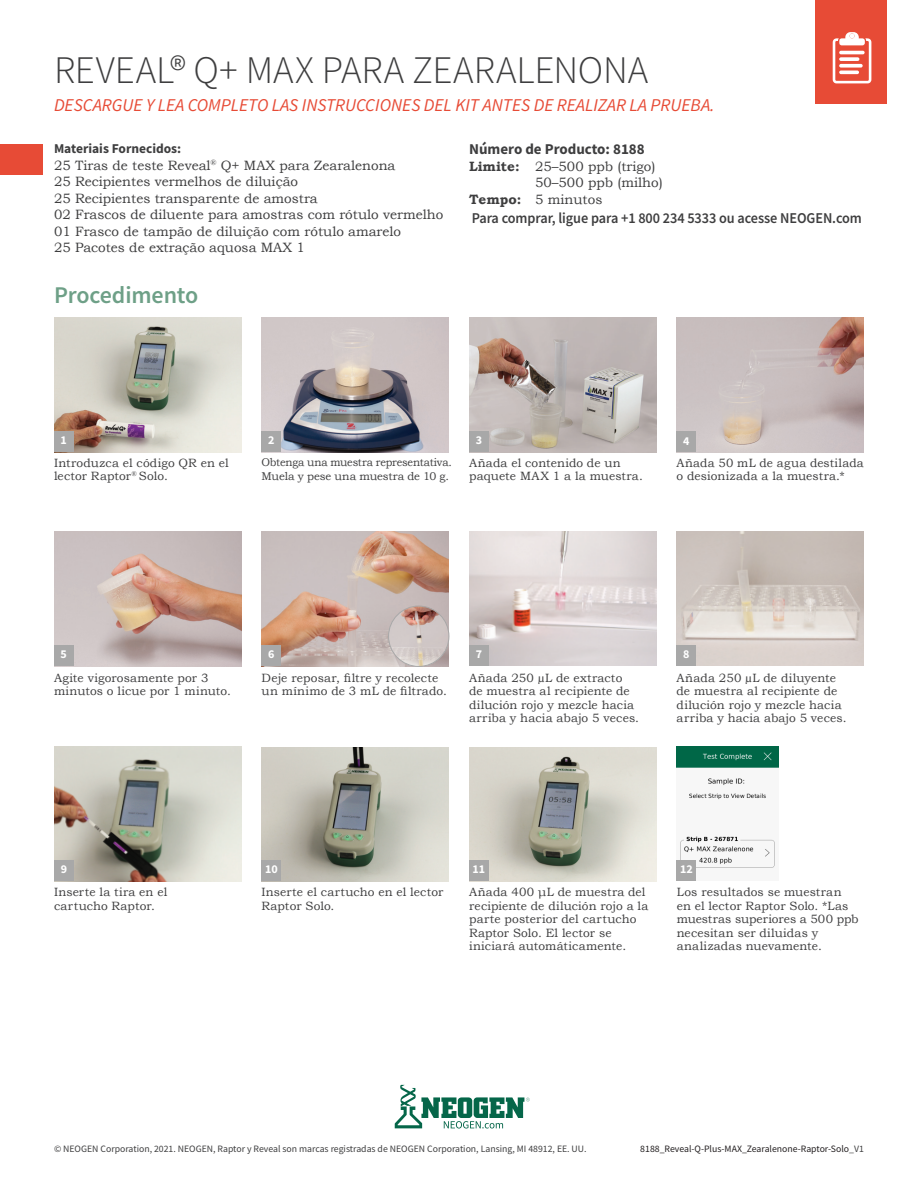
<style>
.page{position:relative;width:918px;height:1188px;background:#fff}
.page>*{position:absolute;margin:0;border:0;box-sizing:border-box;transform-origin:0 0}
.Headline{font:300 39px "Source Sans Pro";letter-spacing:-.005em;color:#3e3e3f}
.Subhead{font:600 24px "Source Sans Pro";letter-spacing:-.005em;color:#6ea087}
.Kit_Instructions{font:italic 18px "Source Sans Pro";color:#e74b36}
.t1{font:600 15px "Source Sans Pro";letter-spacing:-.005em;color:#3e3e3f;scale:.95 1}
.Materials_Provided_S{font:700 15px "Source Sans Pro";color:#3e3e3f}
.Materials_Provided_C{font:13.5px "Bookman Old Style";color:#3e3e3f}
.Materials_Provided_C-2{font:700 13.5px "Source Sans Pro";color:#3e3e3f}
.t2{font:12px/13.5px "Bookman Old Style";letter-spacing:.01em;color:#3e3e3f}
.Image_Text{font:700 12px "Source Sans Pro";color:#fff}
.t3{font:11.25px/13.5px "Bookman Old Style";letter-spacing:-.02em;color:#3e3e3f;scale:.96 1}
.t4{font:9.75px "Source Sans Pro";color:#3e3e3f}
.t5{font:9.75px "Source Sans Pro";color:#231f20}
.s1{font-weight:700}
.s2{color:#3e3e3f}
</style>
<div class="page">
<img style="left:677px;top:746px;width:102px;height:122px">
<img style="left:54px;top:747px;width:187px;height:134px">
<img style="left:262px;top:747px;width:187px;height:135px">
<img style="left:469px;top:747px;width:187px;height:134px">
<img style="left:677px;top:531px;width:187px;height:135px">
<img style="left:262px;top:532px;width:187px;height:135px">
<img style="left:388px;top:606px;width:61px;height:61px;border-radius:30px">
<div style="left:388px;top:606px;width:61px;height:61px;border:1px solid #a8a8a8;border-radius:50%"></div>
<img style="left:54px;top:532px;width:187px;height:135px">
<img style="left:54px;top:318px;width:187px;height:135px">
<img style="left:469px;top:318px;width:187px;height:134px">
<img style="left:677px;top:318px;width:187px;height:135px">
<img style="left:262px;top:318px;width:187px;height:135px">
<img style="left:469px;top:532px;width:188px;height:134px">
<div style="left:815px;top:0;width:72px;height:104px;background:#e74b36"></div>
<svg style="left:833px;top:32px;width:38px;height:51px"></svg>
<div style="left:0;top:145px;width:42px;height:30px;background:#e74b36"></div>
<svg style="left:395px;top:1085px;width:135px;height:44px"></svg>
<div style="left:262px;top:431px;width:19px;height:20px;background:#a8a8a8"></div>
<div style="left:469px;top:431px;width:20px;height:20px;background:#a8a8a8"></div>
<div style="left:54px;top:431px;width:19px;height:20px;background:#a8a8a8"></div>
<div style="left:677px;top:431px;width:19px;height:21px;background:#a8a8a8"></div>
<div style="left:262px;top:645px;width:19px;height:21px;background:#a8a8a8"></div>
<div style="left:469px;top:645px;width:20px;height:21px;background:#a8a8a8"></div>
<div style="left:54px;top:645px;width:19px;height:21px;background:#a8a8a8"></div>
<div style="left:677px;top:645px;width:19px;height:21px;background:#a8a8a8"></div>
<div style="left:262px;top:860px;width:19px;height:20px;background:#a8a8a8"></div>
<div style="left:469px;top:860px;width:20px;height:20px;background:#a8a8a8"></div>
<div style="left:54px;top:860px;width:20px;height:20px;background:#a8a8a8"></div>
<div style="left:677px;top:860px;width:19px;height:20px;background:#a8a8a8"></div>
<p class="Headline" style="left:54px;top:46px;width:596px">REVEAL® Q+ MAX PARA ZEARALENONA</p>
<p class="Kit_Instructions" style="left:54px;top:93px;width:662px">DESCARGUE Y LEA COMPLETO LAS INSTRUCCIONES DEL KIT ANTES DE REALIZAR LA PRUEBA.</p>
<p class="Materials_Provided_C-2" style="left:54px;top:139px;width:129px">Materiais Fornecidos:</p>
<p class="Materials_Provided_C" style="left:54px;top:156px;width:343px">25 Tiras de teste Reveal<sup>®</sup> Q+ MAX para Zearalenona</p>
<p class="Materials_Provided_C" style="left:54px;top:173px;width:246px">25 Recipientes vermelhos de diluição</p>
<p class="Materials_Provided_C" style="left:54px;top:189px;width:265px">25 Recipientes transparente de amostra</p>
<p class="Materials_Provided_C" style="left:54px;top:206px;width:391px">02 Frascos de diluente para amostras com rótulo vermelho</p>
<p class="Materials_Provided_C" style="left:54px;top:222px;width:349px">01 Frasco de tampão de diluição com rótulo amarelo</p>
<p class="Materials_Provided_C" style="left:54px;top:239px;width:252px">25 Pacotes de extração aquosa MAX 1</p>
<p class="Subhead" style="left:54px;top:279px;width:146px">Procedimento</p>
<p class="Materials_Provided_S" style="left:469px;top:139px;width:177px">Número de Producto: 8188</p>
<p class="Materials_Provided_C" style="left:469px;top:157px;width:188px"><span class="s1">Limite:</span> 25–500 ppb (trigo)</p>
<p class="Materials_Provided_C" style="left:535px;top:174px;width:129px">50–500 ppb (milho)</p>
<p class="Materials_Provided_C" style="left:469px;top:190px;width:135px"><span class="s1">Tempo:</span> 5 minutos</p>
<p class="t1" style="left:472px;top:208px;width:412px">Para comprar, ligue para +1 800 234 5333 ou acesse NEOGEN.com</p>
<p class="Image_Text" style="left:61px;top:432px;width:8px">1</p>
<p class="Image_Text" style="left:268px;top:432px;width:8px">2</p>
<p class="Image_Text" style="left:476px;top:432px;width:8px">3</p>
<p class="Image_Text" style="left:683px;top:432px;width:8px">4</p>
<p class="t2" style="left:54px;top:456px;width:176px">Introduzca el código QR en el lector Raptor<sup>®</sup> Solo.</p>
<p class="t3" style="left:262px;top:456px;width:200px">Obtenga una muestra representativa.<br>Muela y pese una muestra de 10 g.</p>
<p class="t2" style="left:469px;top:456px;width:175px">Añada el contenido de un paquete MAX 1 a la muestra.</p>
<p class="t2" style="left:677px;top:456px;width:189px">Añada 50 mL de agua destilada o desionizada a la muestra.*</p>
<p class="Image_Text" style="left:61px;top:646px;width:8px">5</p>
<p class="Image_Text" style="left:268px;top:646px;width:8px">6</p>
<p class="Image_Text" style="left:476px;top:646px;width:8px">7</p>
<p class="Image_Text" style="left:683px;top:646px;width:8px">8</p>
<p class="t2" style="left:54px;top:671px;width:179px">Agite vigorosamente por 3 minutos o licue por 1 minuto.</p>
<p class="t2" style="left:262px;top:671px;width:187px">Deje reposar, filtre y recolecte un mínimo de 3 mL de filtrado.</p>
<p class="t2" style="left:469px;top:671px;width:171px">Añada 250 µL de extracto<br>de muestra al recipiente de dilución rojo y mezcle hacia arriba y hacia abajo 5 veces.</p>
<p class="t2" style="left:677px;top:671px;width:171px">Añada 250 µL de diluyente de muestra al recipiente de dilución rojo y mezcle hacia arriba y hacia abajo 5 veces.</p>
<p class="Image_Text" style="left:61px;top:861px;width:8px">9</p>
<p class="Image_Text" style="left:265px;top:861px;width:14px">10</p>
<p class="Image_Text" style="left:473px;top:861px;width:14px">11</p>
<p class="Image_Text" style="left:680px;top:861px;width:14px">12</p>
<p class="t2" style="left:54px;top:885px;width:115px">Inserte la tira en el cartucho Raptor.</p>
<p class="t2" style="left:262px;top:885px;width:183px">Inserte el cartucho en el lector<br>Raptor Solo.</p>
<p class="t2" style="left:469px;top:885px;width:181px">Añada 400 μL de muestra del recipiente de dilución rojo a la parte posterior del cartucho<br>Raptor Solo. El lector se iniciará automáticamente.</p>
<p class="t2" style="left:677px;top:885px;width:184px">Los resultados se muestran en el lector Raptor Solo. *Las muestras superiores a 500 ppb necesitan ser diluidas y analizadas nuevamente.</p>
<p class="t4" style="left:54px;top:1143px;width:534px">© NEOGEN Corporation, 2021. NEOGEN, Raptor y Reveal son marcas registradas de NEOGEN Corporation, Lansing, MI 48912, EE. UU.</p>
<p class="t5" style="left:640px;top:1143px;width:225px">8188_Reveal-Q-Plus-MAX_Zearalenone-Raptor-Solo<span class="s2">_V1</span></p>
</div>
